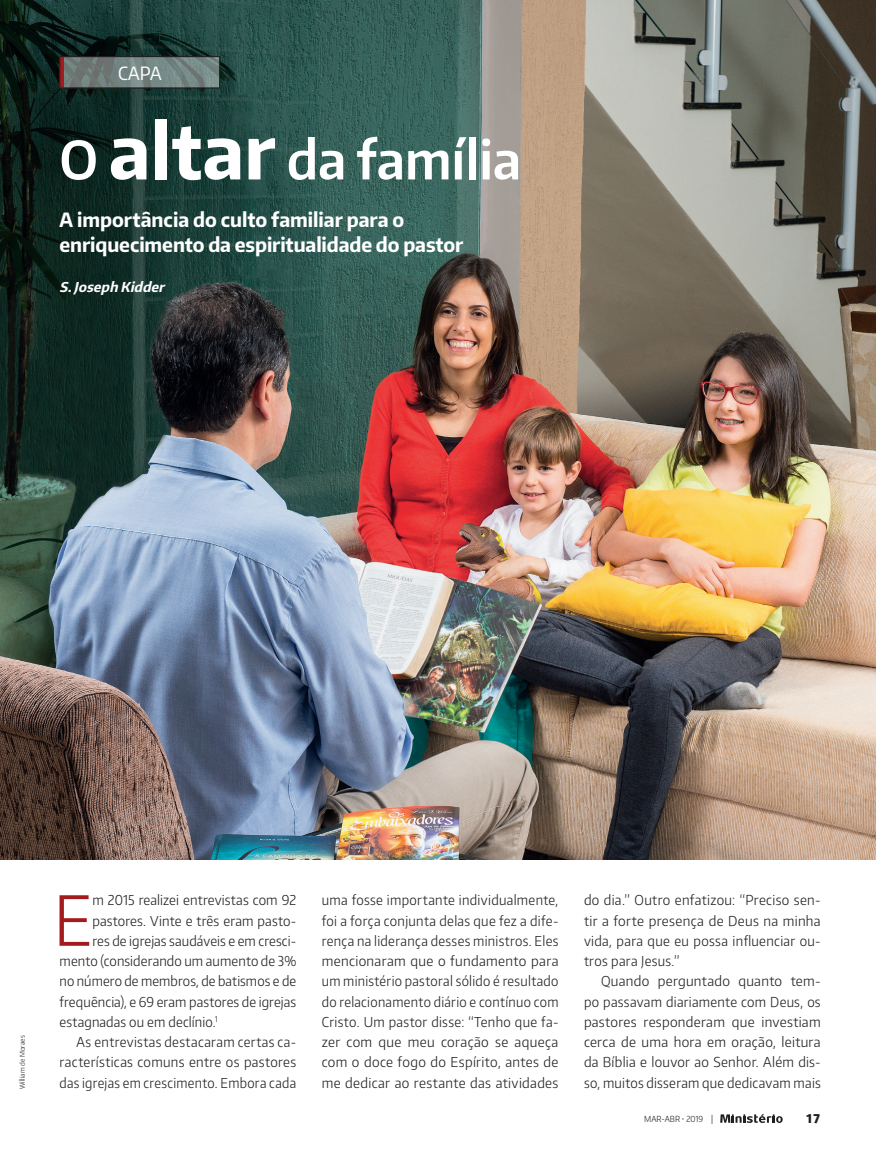
<style>
.page{position:relative;width:876px;height:1149px;background:#fff}
.page>*{position:absolute;margin:0;border:0;box-sizing:border-box;transform-origin:0 0}
.TextoCap{font:300 68.25px "Encode Sans Narrow";color:#a31b1e}
.Titulo{font:600 52.5px "Encode Sans Narrow";color:#fff}
.Lead{font:700 19.5px/24px "Encode Sans Narrow";letter-spacing:-.005em;color:#fff}
.antetitulo{font:18px "Encode Sans Narrow";color:#fff}
.Texto{font:300 13.5px/20.2px "Encode Sans Narrow";letter-spacing:.025em;color:#231f20;text-align:justify}
.TextoCap-2{font:300 13.5px "Encode Sans Narrow";letter-spacing:.01em;color:#231f20}
.autor{font:italic 700 13.5px "Encode Sans Narrow";color:#fff}
.t1{font:800 12px "Encode Sans Narrow";color:#231f20}
.t2{font:300 8.25px "Encode Sans Narrow";color:#231f20}
.Texto-2{font:300 6.75px "Encode Sans Narrow";letter-spacing:.02em;color:#231f20}
.s1{font-weight:700;font-size:75px}
.s2{font-size:9px}
</style>
<div class="page">
<svg style="left:720px;top:1114px;width:63px;height:8px"></svg>
<img style="left:0;top:0;width:876px;height:859px">
<svg style="left:63px;top:58px;width:155px;height:28px;background:#73827f"></svg>
<hr style="left:60px;top:56px;width:3px;height:32px;background:#a31b1e">
<div style="left:60px;top:56px;width:160px;height:32px;border:1px solid #231f20"></div>
<p class="antetitulo" style="left:118px;top:61px;width:45px">CAPA</p>
<p class="Titulo" style="left:60px;top:125px;width:463px">O <span class="s1">altar</span> da família</p>
<p class="Lead" style="left:60px;top:207px;width:405px">A importância do culto familiar para o enriquecimento da espiritualidade do pastor</p>
<p class="autor" style="left:60px;top:278px;width:110px">S.Joseph Kidder</p>
<p class="Texto-2" style="left:18px;top:1089px;width:56px;rotate:-90deg">William de Moraes</p>
<p class="TextoCap" style="left:54px;top:875px;width:40px">E</p>
<p class="TextoCap-2" style="left:92px;top:891px;width:205px">m 2015 realizei entrevistas com 92</p>
<p class="TextoCap-2" style="left:92px;top:911px;width:205px">pastores. Vinte e três eram pasto-</p>
<p class="TextoCap-2" style="left:92px;top:931px;width:205px">res de igrejas saudáveis e em cresci-</p>
<p class="TextoCap-2" style="left:60px;top:951px;width:238px">mento (considerando um aumento de 3%</p>
<p class="TextoCap-2" style="left:60px;top:972px;width:238px">no número de membros, de batismos e de</p>
<p class="TextoCap-2" style="left:60px;top:992px;width:238px">frequência), e 69 eram pastores de igrejas</p>
<p class="TextoCap-2" style="left:60px;top:1012px;width:160px">estagnadas ou em declínio.<sup>1</sup></p>
<p class="Texto" style="left:60px;top:1031px;width:238px;text-align:right">As entrevistas destacaram certas ca&shy;racterísticas comuns entre os pastores</p>
<p class="Texto" style="left:60px;top:1071px;width:238px">das igrejas em crescimento. Embora cada</p>
<p class="Texto" style="left:322px;top:889px;width:238px">uma fosse importante individualmente, foi a força conjunta delas que fez a dife&shy;rença na liderança desses ministros. Eles mencionaram que o fundamento para um ministério pastoral sólido é resultado do relacionamento diário e contínuo com Cristo. Um pastor disse: “Tenho que fa&shy;zer com que meu coração se aqueça com o doce fogo do Espírito, antes de me dedicar ao restante das atividades</p>
<p class="Texto" style="left:584px;top:889px;width:238px">do dia.” Outro enfatizou: “Preciso sen&shy;tir a forte presença de Deus na minha vida, para que eu possa influenciar ou&shy;tros para Jesus.”</p>
<p class="Texto" style="left:584px;top:970px;width:238px;text-indent:17px">Quando perguntado quanto tem&shy;po passavam diariamente com Deus, os pastores responderam que investiam cerca de uma hora em oração, leitura da Bíblia e louvor ao Senhor. Além dis&shy;so, muitos disseram que dedicavam mais</p>
<p class="t2" style="left:644px;top:1113px;width:71px">MAR-ABR • 2019 <span class="s2">|</span></p>
<p class="t1" style="left:806px;top:1110px;width:15px">17</p>
</div>
